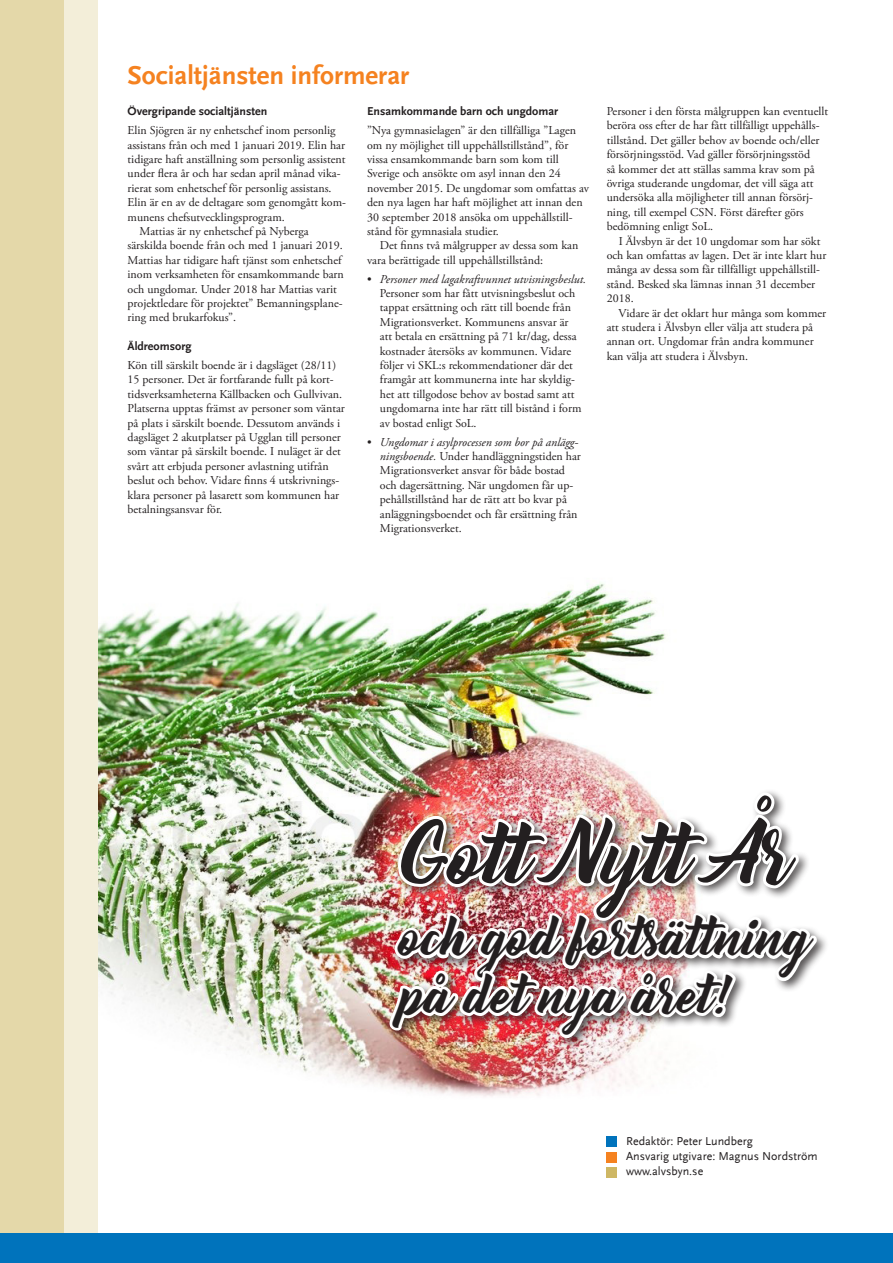
<style>
.page{position:relative;width:893px;height:1263px;background:#fff}
.page>*{position:absolute;margin:0;border:0;box-sizing:border-box;transform-origin:0 0}
.t1{font:75px "Bernadette";letter-spacing:-.005em;color:#231f20}
.t2{font:48px "Bernadette";color:#231f20}
.heading_2{font:700 27px "Scala Sans";color:#f58220}
.t3{font:12px/14.4px "Adobe Garamond Pro";color:#231f20}
.t4{font:12px "Scala Sans";color:#231f20}
.t5{font:700 12px "Scala Sans";color:#231f20}
.s1{font-style:italic}
</style>
<div class="page">
<img style="left:98px;top:583px;width:568px;height:504px">
<div style="left:64px;top:0;width:34px;height:1263px;background:#f3eed9"></div>
<div style="left:0;top:0;width:64px;height:1263px;background:#e4d8a9"></div>
<div style="left:0;top:1233px;width:893px;height:30px;background:#0073bc"></div>
<div style="left:607px;top:1152px;width:10px;height:10px;background:#f58220"></div>
<div style="left:607px;top:1167px;width:10px;height:11px;background:#ceb764"></div>
<div style="left:607px;top:1136px;width:10px;height:11px;background:#0073bc"></div>
<img style="left:385px;top:788px;width:437px;height:355px">
<p class="heading_2" style="left:128px;top:61px;width:283px">Socialtjänsten informerar</p>
<p class="t5" style="left:367px;top:105px;width:193px">Ensamkommande barn och ungdomar</p>
<p class="t3" style="left:367px;top:124px;width:223px">”Nya gymnasielagen” är den tillfälliga ”Lagen om ny möjlighet till uppehållstillstånd”, för vissa ensamkommande barn som kom till Sverige och ansökte om asyl innan den 24 november 2015. De ungdomar som omfattas av den nya lagen har haft möjlighet att innan den 30 september 2018 ansöka om uppehållstill&shy;stånd för gymnasiala studier.</p>
<p class="t3" style="left:367px;top:239px;width:213px;text-indent:13px">Det finns två målgrupper av dessa som kan vara berättigade till uppehållstillstånd:</p>
<p class="t3" style="left:380px;top:272px;width:208px;text-indent:-13px">• <span class="s1">Personer med lagakraftvunnet utvisningsbeslut.<br></span>Personer som har fått utvisningsbeslut och tappat ersättning och rätt till boende från Migrationsverket. Kommunens ansvar är<br>att betala en ersättning på 71 kr/dag, dessa kostnader återsöks av kommunen. Vidare följer vi SKL:s rekommendationer där det framgår att kommunerna inte har skyldig&shy;het att tillgodose behov av bostad samt att ungdomarna inte har rätt till bistånd i form av bostad enligt SoL.</p>
<p class="t3" style="left:380px;top:435px;width:203px;text-indent:-13px">• <span class="s1">Ungdomar i asylprocessen som bor på anlägg&shy;ningsboende.</span> Under handläggningstiden har Migrationsverket ansvar för både bostad och dagersättning. När ungdomen får up&shy;pehållstillstånd har de rätt att bo kvar på anläggningsboendet och får ersättning från Migrationsverket.</p>
<p class="t5" style="left:128px;top:105px;width:141px">Övergripande socialtjänsten</p>
<p class="t3" style="left:128px;top:124px;width:220px">Elin Sjögren är ny enhetschef inom personlig assistans från och med 1 januari 2019. Elin har tidigare haft anställning som personlig assistent under flera år och har sedan april månad vika&shy;rierat som enhetschef för personlig assistans.<br>Elin är en av de deltagare som genomgått kom&shy;munens chefsutvecklingsprogram.</p>
<p class="t3" style="left:128px;top:224px;width:218px;text-indent:12px">Mattias är ny enhetschef på Nyberga särskilda boende från och med 1 januari 2019.<br>Mattias har tidigare haft tjänst som enhetschef inom verksamheten för ensamkommande barn och ungdomar. Under 2018 har Mattias varit projektledare för projektet” Bemanningsplane&shy;ring med brukarfokus”.</p>
<p class="t5" style="left:128px;top:340px;width:65px">Äldreomsorg</p>
<p class="t3" style="left:128px;top:358px;width:219px">Kön till särskilt boende är i dagsläget (28/11)<br>15 personer. Det är fortfarande fullt på kort&shy;tidsverksamheterna Källbacken och Gullvivan.<br>Platserna upptas främst av personer som väntar på plats i särskilt boende. Dessutom används i dagsläget 2 akutplatser på Ugglan till personer som väntar på särskilt boende. I nuläget är det svårt att erbjuda personer avlastning utifrån beslut och behov. Vidare finns 4 utskrivnings&shy;klara personer på lasarett som kommunen har betalningsansvar för.</p>
<p class="t3" style="left:607px;top:104px;width:223px">Personer i den första målgruppen kan eventuellt beröra oss efter de har fått tillfälligt uppehålls&shy;tillstånd. Det gäller behov av boende och/eller försörjningsstöd. Vad gäller försörjningsstöd<br>så kommer det att ställas samma krav som på övriga studerande ungdomar, det vill säga att undersöka alla möjligheter till annan försörj&shy;ning, till exempel CSN. Först därefter görs bedömning enligt SoL.</p>
<p class="t3" style="left:607px;top:234px;width:221px;text-indent:12px">I Älvsbyn är det 10 ungdomar som har sökt och kan omfattas av lagen. Det är inte klart hur många av dessa som får tillfälligt uppehållstill&shy;stånd. Besked ska lämnas innan 31 december 2018.</p>
<p class="t3" style="left:607px;top:306px;width:221px;text-indent:12px">Vidare är det oklart hur många som kommer att studera i Älvsbyn eller välja att studera på annan ort. Ungdomar från andra kommuner kan välja att studera i Älvsbyn.</p>
<p class="t1" style="left:401px;top:795px;width:394px">Gott Nytt År</p>
<p class="t2" style="left:401px;top:899px;width:413px">och god fortsättning</p>
<p class="t2" style="left:401px;top:957px;width:340px">på det nya året!</p>
<p class="t4" style="left:626px;top:1135px;width:128px">Redaktör: Peter Lundberg</p>
<p class="t4" style="left:626px;top:1150px;width:193px">Ansvarig utgivare: Magnus Nordström</p>
<p class="t4" style="left:626px;top:1165px;width:79px">www.alvsbyn.se</p>
</div>
